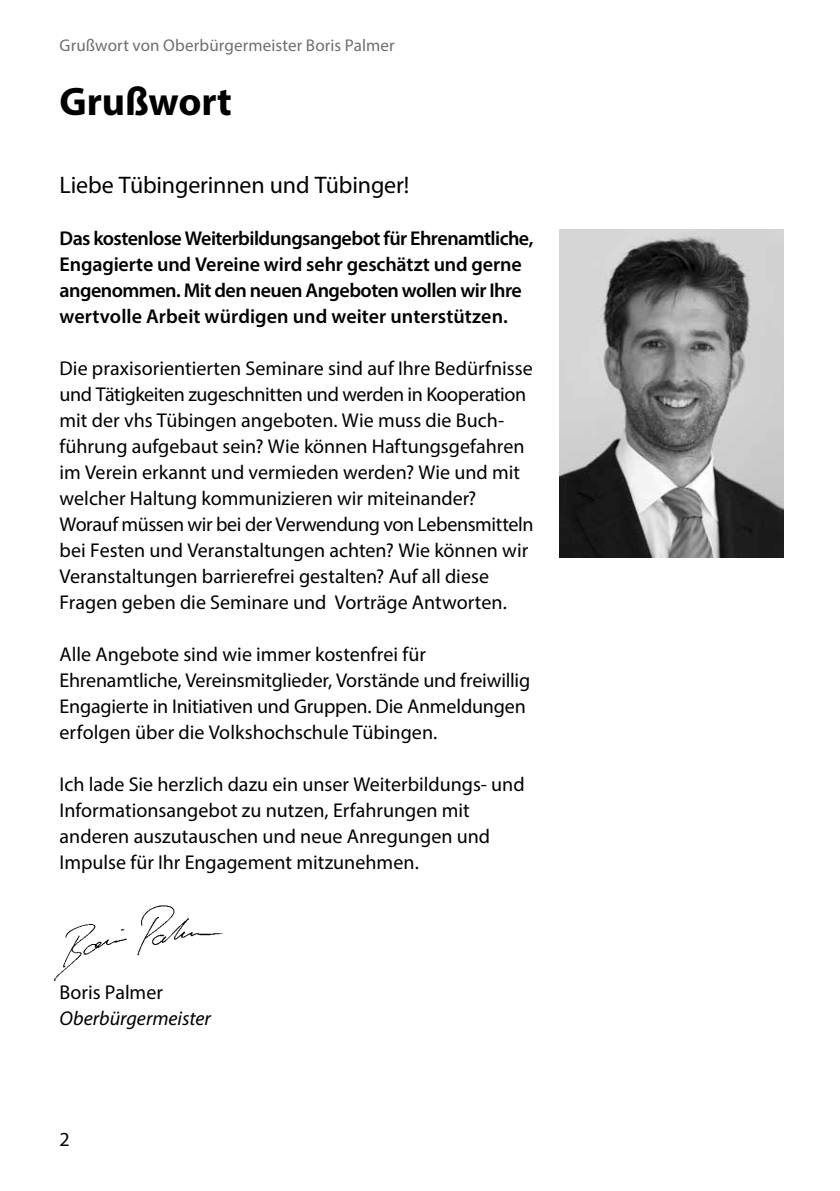
<style>
.page{position:relative;width:840px;height:1191px;background:#fff}
.page>*{position:absolute;margin:0;border:0;box-sizing:border-box;transform-origin:0 0}
.t1{font:700 40px "Myriad Pro";letter-spacing:-.005em;color:#000}
.t2{font:24px "Myriad Pro";letter-spacing:-.005em;color:#000}
.t3{font:20px/26px "Myriad Pro";color:#000}
.t4{font:600 20px/26px "Myriad Pro";letter-spacing:-.025em;color:#000}
.t5{font:italic 20px "Myriad Pro";color:#000}
.t6{font:17px "Myriad Pro";letter-spacing:.01em;color:#6d6e71}
</style>
<div class="page">
<img style="left:559px;top:230px;width:223px;height:327px">
<img style="left:54px;top:905px;width:169px;height:76px">
<p class="t6" style="left:60px;top:35px;width:336px">Grußwort von Oberbürgermeister Boris Palmer</p>
<h1 class="t1" style="left:60px;top:75px;width:173px">Grußwort</h1>
<p class="t2" style="left:60px;top:170px;width:351px">Liebe Tübingerinnen und Tübinger!</p>
<p class="t4" style="left:60px;top:225px;width:475px">Das kostenlose Weiterbildungsangebot für Ehrenamtliche, Engagierte und Vereine wird sehr geschätzt und gerne angenommen. Mit den neuen Angeboten wollen wir Ihre wertvolle Arbeit würdigen und weiter unterstützen.</p>
<p class="t3" style="left:60px;top:355px;width:475px">Die praxisorientierten Seminare sind auf Ihre Bedürfnisse und Tätigkeiten zugeschnitten und werden in Kooperation mit der vhs Tübingen angeboten. Wie muss die Buch&shy;führung aufgebaut sein? Wie können Haftungsgefahren im Verein erkannt und vermieden werden? Wie und mit welcher Haltung kommunizieren wir miteinander?<br>Worauf müssen wir bei der Verwendung von Lebensmitteln bei Festen und Veranstaltungen achten? Wie können wir Veranstaltungen barrierefrei gestalten? Auf all diese Fragen geben die Seminare und Vorträge Antworten.</p>
<p class="t3" style="left:60px;top:641px;width:472px">Alle Angebote sind wie immer kostenfrei für Ehrenamtliche, Vereinsmitglieder, Vorstände und freiwillig Engagierte in Initiativen und Gruppen. Die Anmeldungen erfolgen über die Volkshochschule Tübingen.</p>
<p class="t3" style="left:60px;top:771px;width:466px">Ich lade Sie herzlich dazu ein unser Weiterbildungs- und Informationsangebot zu nutzen, Erfahrungen mit anderen auszutauschen und neue Anregungen und Impulse für Ihr Engagement mitzunehmen.</p>
<p class="t3" style="left:60px;top:979px;width:105px">Boris Palmer</p>
<p class="t5" style="left:60px;top:1006px;width:153px">Oberbürgermeister</p>
<p class="t3" style="left:60px;top:1125px;width:12px">2</p>
</div>
